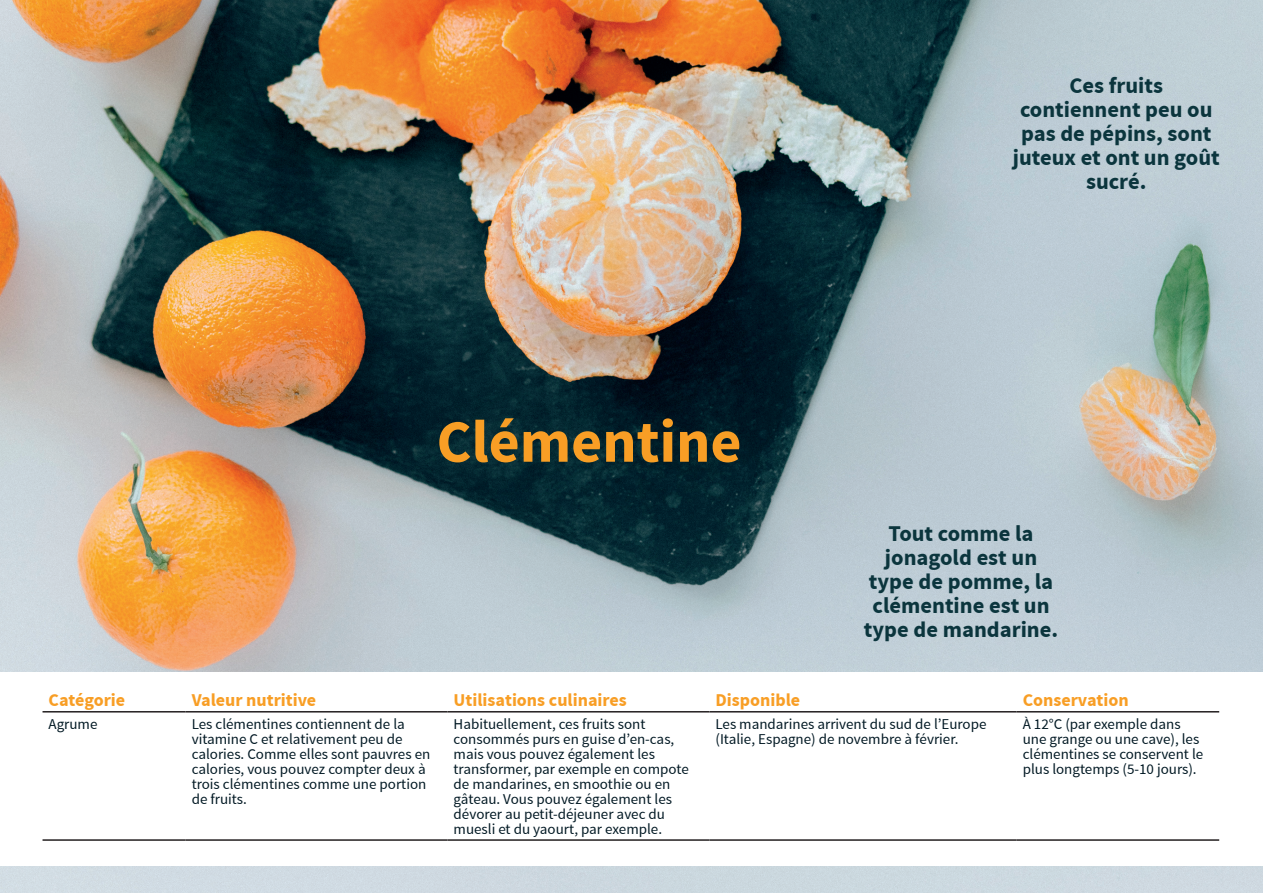
<style>
.page{position:relative;width:1263px;height:893px;background:#fff}
.page>*{position:absolute;margin:0;border:0;box-sizing:border-box;transform-origin:0 0}
.t1{font:700 60px "Source Sans Pro";color:#f89e25}
.t2{font:700 22.5px/24px "Source Sans Pro";color:#0b353d;text-align:center}
.t3{font:700 18px "Source Sans Pro";color:#f89e25}
.t4{font:15px/15px "Source Sans Pro";color:#011823}
</style>
<div class="page">
<img style="left:0;top:0;width:1263px;height:893px">
<div style="left:0;top:673px;width:1263px;height:193px;background:#fff"></div>
<hr style="left:43px;top:711px;width:143px;height:1px;background:#231f20">
<hr style="left:186px;top:711px;width:262px;height:1px;background:#231f20">
<hr style="left:448px;top:711px;width:261px;height:1px;background:#231f20">
<hr style="left:709px;top:711px;width:308px;height:1px;background:#231f20">
<hr style="left:1017px;top:711px;width:202px;height:1px;background:#231f20">
<hr style="left:43px;top:839px;width:143px;height:2px;background:#231f20">
<hr style="left:186px;top:839px;width:262px;height:2px;background:#231f20">
<hr style="left:448px;top:839px;width:261px;height:2px;background:#231f20">
<hr style="left:709px;top:839px;width:308px;height:2px;background:#231f20">
<hr style="left:1017px;top:839px;width:202px;height:2px;background:#231f20">
<h1 class="t1" style="left:437px;top:408px;width:306px">Clémentine</h1>
<h2 class="t2" style="left:1013px;top:74px;width:208px">Ces fruits contiennent peu ou pas de pépins, sont juteux et ont un goût sucré.</h2>
<h2 class="t2" style="left:864px;top:522px;width:196px">Tout comme la jonagold est un type de pomme, la clémentine est un type de mandarine.</h2>
<p class="t3" style="left:49px;top:690px;width:78px">Catégorie</p>
<p class="t3" style="left:192px;top:690px;width:126px">Valeur nutritive</p>
<p class="t3" style="left:454px;top:690px;width:175px">Utilisations culinaires</p>
<p class="t3" style="left:715px;top:690px;width:86px">Disponible</p>
<p class="t3" style="left:1023px;top:690px;width:108px">Conservation</p>
<p class="t4" style="left:49px;top:717px;width:50px">Agrume</p>
<p class="t4" style="left:192px;top:717px;width:240px">Les clémentines contiennent de la vitamine C et relativement peu de calories. Comme elles sont pauvres en calories, vous pouvez compter deux à trois clémentines comme une portion de fruits.</p>
<p class="t4" style="left:454px;top:717px;width:237px">Habituellement, ces fruits sont consommés purs en guise d’en-cas, mais vous pouvez également les transformer, par exemple en compote de mandarines, en smoothie ou en gâteau. Vous pouvez également les dévorer au petit-déjeuner avec du muesli et du yaourt, par exemple.</p>
<p class="t4" style="left:715px;top:717px;width:273px">Les mandarines arrivent du sud de l’Europe (Italie, Espagne) de novembre à février.</p>
<p class="t4" style="left:1023px;top:717px;width:182px">À 12°C (par exemple dans une grange ou une cave), les clémentines se conservent le plus longtemps (5-10 jours).</p>
</div>
